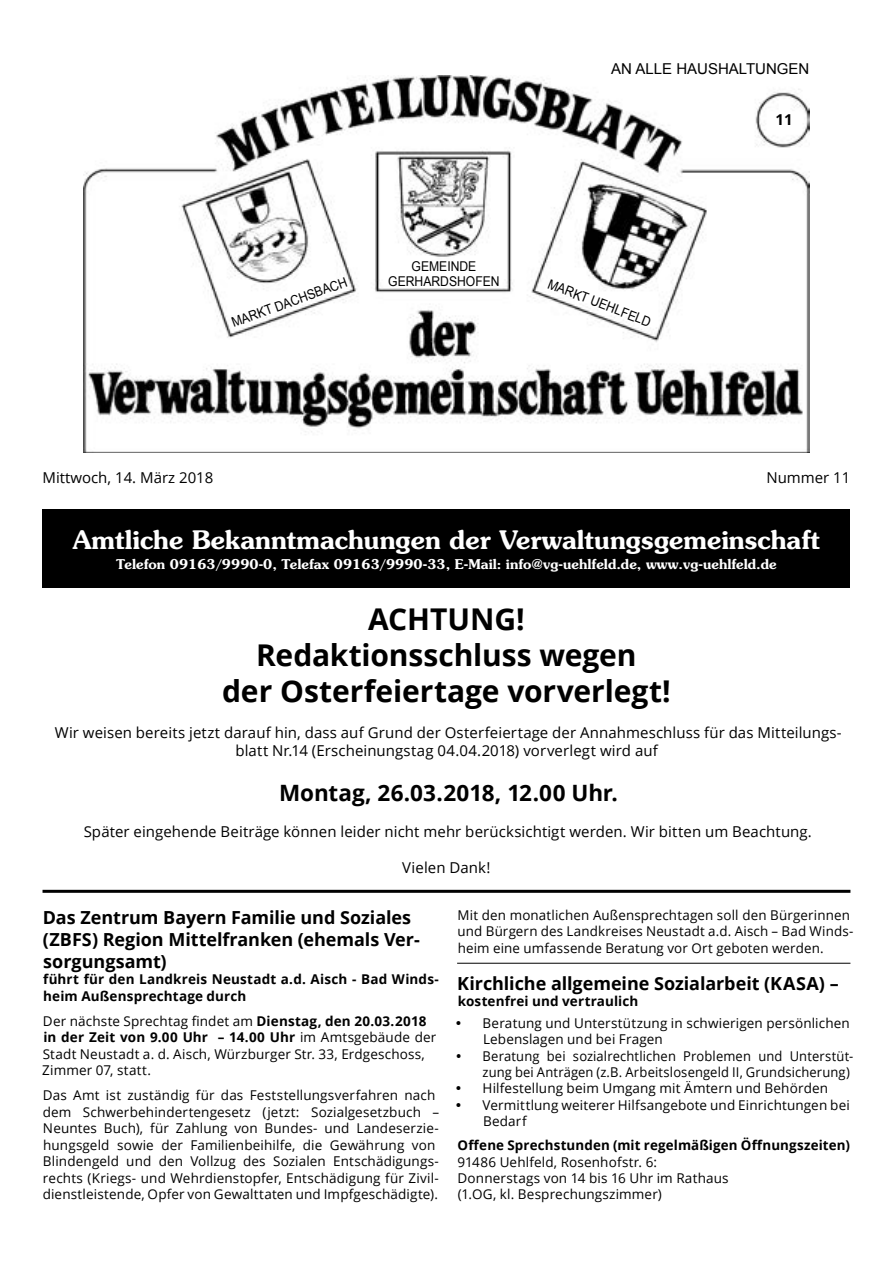
<style>
.page{position:relative;width:893px;height:1263px;background:#fff}
.page>*{position:absolute;margin:0;border:0;box-sizing:border-box;transform-origin:0 0}
.t1{font:700 30px/36px "Open Sans";letter-spacing:-.005em;color:#000;text-align:center}
.t2{font:600 25.5px "Souvenir";color:#fff}
.t3{font:700 22.5px "Open Sans";color:#000}
.t4{font:700 18px/21.9px "Open Sans";letter-spacing:-.005em;color:#000}
.t5{font:15px/18px "Open Sans";letter-spacing:.005em;color:#000;text-align:center}
.t6{font:15px "Arial";color:#000}
.t7{font:700 15px "Open Sans";color:#000}
.t8{font:13.5px/16.5px "Open Sans";letter-spacing:.01em;color:#000}
.t9{font:700 13.5px/16.5px "Open Sans";letter-spacing:.01em;color:#000}
.t10{font:13.5px/16.4px "Open Sans";letter-spacing:.01em;color:#000;text-align:right;scale:.96 1}
.t11{font:600 13.5px "Souvenir";color:#fff}
.t12{font:13.5px/15px "Arial";color:#000;text-align:center;scale:.9 1}
.s1{font-weight:700}
</style>
<div class="page">
<img style="left:84px;top:75px;width:725px;height:378px">
<div style="left:43px;top:509px;width:807px;height:78px;background:#000"></div>
<hr style="left:457px;top:963px;width:393px;height:1px;background:#000">
<hr style="left:43px;top:890px;width:807px;height:3px;background:#000">
<p class="t6" style="left:611px;top:59px;width:200px">AN ALLE HAUSHALTUNGEN</p>
<p class="t12" style="left:388px;top:259px;width:125px">GEMEINDE<br>GERHARDSHOFEN</p>
<p class="t12" style="left:230px;top:316px;width:137px;rotate:-20deg">MARKT DACHSBACH</p>
<p class="t12" style="left:551px;top:277px;width:123px;rotate:21deg">MARKT UEHLFELD</p>
<p class="t7" style="left:776px;top:109px;width:19px">11</p>
<p class="t5" style="left:43px;top:469px;width:172px">Mittwoch, 14. März 2018</p>
<p class="t5" style="left:766px;top:469px;width:86px">Nummer 11</p>
<h2 class="t2" style="left:73px;top:523px;width:749px">Amtliche Bekanntmachungen der Verwaltungsgemeinschaft</h2>
<p class="t11" style="left:116px;top:555px;width:662px">Telefon 09163/9990-0, Telefax 09163/9990-33, E-Mail: info@vg-uehlfeld.de, www.vg-uehlfeld.de</p>
<h1 class="t1" style="left:222px;top:600px;width:450px">ACHTUNG!<br>Redaktionsschluss wegen<br>der Osterfeiertage vorverlegt!</h1>
<p class="t5" style="left:55px;top:723px;width:788px">Wir weisen bereits jetzt darauf hin, dass auf Grund der Osterfeiertage der Annahmeschluss für das Mitteilungs&shy;blatt Nr.14 (Erscheinungstag 04.04.2018) vorverlegt wird auf</p>
<h3 class="t3" style="left:279px;top:777px;width:340px">Montag, 26.03.2018, 12.00 Uhr.</h3>
<p class="t5" style="left:84px;top:822px;width:730px">Später eingehende Beiträge können leider nicht mehr berücksichtigt werden. Wir bitten um Beachtung.</p>
<p class="t5" style="left:402px;top:858px;width:90px">Vielen Dank!</p>
<h3 class="t4" style="left:43px;top:906px;width:379px">Das Zentrum Bayern Familie und Soziales (ZBFS) Region Mittelfranken (ehemals Ver&shy;sorgungsamt)</h3>
<p class="t9" style="left:43px;top:970px;width:397px">führt für den Landkreis Neustadt a.d. Aisch - Bad Winds&shy;heim Außensprechtage durch</p>
<p class="t8" style="left:42px;top:1012px;width:396px">Der nächste Sprechtag findet am <span class="s1">Dienstag, den 20.03.2018 in der Zeit von 9.00 Uhr – 14.00 Uhr</span> im Amtsgebäude der Stadt Neustadt a. d. Aisch, Würzburger Str. 33, Erdgeschoss, Zimmer 07, statt.</p>
<p class="t8" style="left:43px;top:1086px;width:398px">Das Amt ist zuständig für das Feststellungsverfahren nach dem Schwerbehindertengesetz (jetzt: Sozialgesetzbuch – Neuntes Buch), für Zahlung von Bundes- und Landeserzie&shy;hungsgeld sowie der Familienbeihilfe, die Gewährung von Blindengeld und den Vollzug des Sozialen Entschädigungs&shy;rechts (Kriegs- und Wehrdienstopfer, Entschädigung für Zivil&shy;dienstleistende, Opfer von Gewalttaten und Impfgeschädigte).</p>
<p class="t8" style="left:458px;top:907px;width:397px">Mit den monatlichen Außensprechtagen soll den Bürgerinnen und Bürgern des Landkreises Neustadt a.d. Aisch – Bad Winds&shy;heim eine umfassende Beratung vor Ort geboten werden.</p>
<h3 class="t4" style="left:457px;top:971px;width:383px">Kirchliche allgemeine Sozialarbeit (KASA) –</h3>
<p class="t9" style="left:458px;top:992px;width:182px">kostenfrei und vertraulich</p>
<p class="t8" style="left:483px;top:1015px;width:368px;text-indent:-27px">• Beratung und Unterstützung in schwierigen persönlichen<br>Lebenslagen und bei Fragen</p>
<p class="t10" style="left:456px;top:1047px;width:416px">• Beratung bei sozialrechtlichen Problemen und Unterstüt&shy;zung bei Anträgen (z.B. Arbeitslosengeld II, Grundsicherung)</p>
<p class="t8" style="left:456px;top:1080px;width:374px">• Hilfestellung beim Umgang mit Ämtern und Behörden</p>
<p class="t8" style="left:483px;top:1096px;width:368px;text-indent:-27px">• Vermittlung weiterer Hilfsangebote und Einrichtungen bei<br>Bedarf</p>
<p class="t9" style="left:457px;top:1137px;width:394px">Offene Sprechstunden (mit regelmäßigen Öffnungszeiten)</p>
<p class="t8" style="left:457px;top:1153px;width:273px">91486 Uehlfeld, Rosenhofstr. 6:<br>Donnerstags von 14 bis 16 Uhr im Rathaus (1.OG, kl. Besprechungszimmer)</p>
</div>
